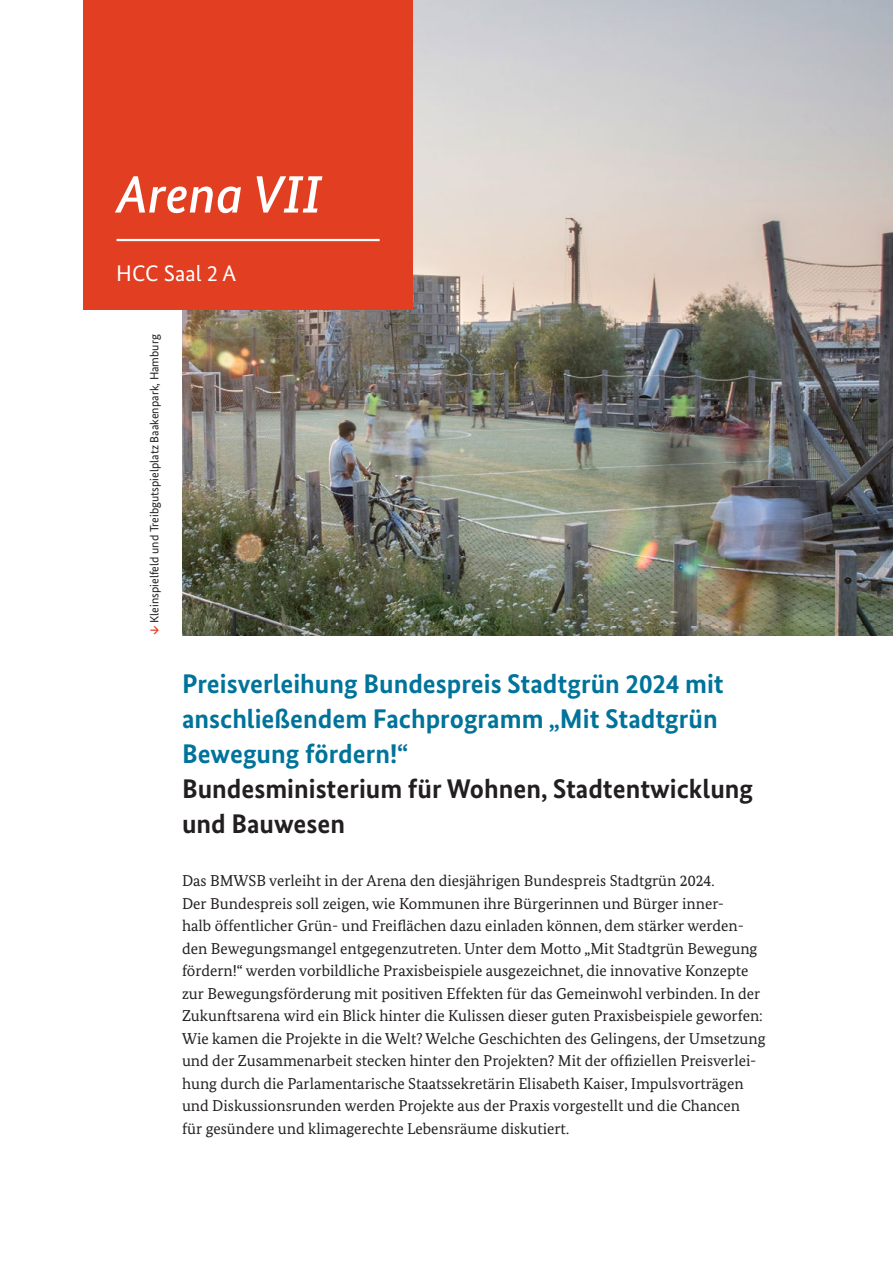
<style>
.page{position:relative;width:893px;height:1263px;background:#fff}
.page>*{position:absolute;margin:0;border:0;box-sizing:border-box;transform-origin:0 0}
.t1{font:italic 500 52.5px "Bundes Sans";color:#fff}
.t2{font:700 27px/35.1px "Bundes Sans";color:#00739a}
.t3{font:700 27px/35.1px "Bundes Sans";color:#231f20}
.t4{font:22.5px "Bundes Sans";letter-spacing:.005em;color:#fff}
.t5{font:15.75px/22.5px "Bundes Serif";color:#231f20}
.t6{font:12px "Bundes Sans";color:#231f20}
.s1{font-weight:700;color:#e23e21}
</style>
<div class="page">
<img style="left:182px;top:0;width:711px;height:635px">
<div style="left:83px;top:0;width:330px;height:309px;background:#e23e21"></div>
<hr style="left:117px;top:239px;width:263px;height:2px;background:#fff">
<h1 class="t1" style="left:117px;top:162px;width:207px">Arena VII</h1>
<h3 class="t4" style="left:116px;top:259px;width:122px">HCC Saal 2 A</h3>
<p class="t6" style="left:147px;top:635px;width:303px;rotate:-90deg"><span class="s1">↓</span> Kleinspielfeld und Treibgutspielplatz Baakenpark, Hamburg</p>
<h2 class="t2" style="left:182px;top:666px;width:543px">Preisverleihung Bundespreis Stadtgrün 2024 mit anschließendem Fachprogramm „Mit Stadtgrün<br>Bewegung fördern!“</h2>
<h2 class="t3" style="left:182px;top:771px;width:573px">Bundesministerium für Wohnen, Stadtentwicklung und Bauwesen</h2>
<p class="t5" style="left:182px;top:869px;width:585px">Das BMWSB verleiht in der Arena den diesjährigen Bundespreis Stadtgrün 2024.<br>Der Bundespreis soll zeigen, wie Kommunen ihre Bürgerinnen und Bürger inner-<br>halb öffentlicher Grün- und Freiflächen dazu einladen können, dem stärker werden&shy;den Bewegungsmangel entgegenzutreten. Unter dem Motto „Mit Stadtgrün Bewegung fördern!“ werden vorbildliche Praxisbeispiele ausgezeichnet, die innovative Konzepte zur Bewegungsförderung mit positiven Effekten für das Gemeinwohl verbinden. In der Zukunftsarena wird ein Blick hinter die Kulissen dieser guten Praxisbeispiele geworfen:<br>Wie kamen die Projekte in die Welt? Welche Geschichten des Gelingens, der Umsetzung und der Zusammenarbeit stecken hinter den Projekten? Mit der offiziellen Preisverlei&shy;hung durch die Parlamentarische Staatssekretärin Elisabeth Kaiser, Impulsvorträgen und Diskussionsrunden werden Projekte aus der Praxis vorgestellt und die Chancen<br>für gesündere und klimagerechte Lebensräume diskutiert.</p>
</div>
